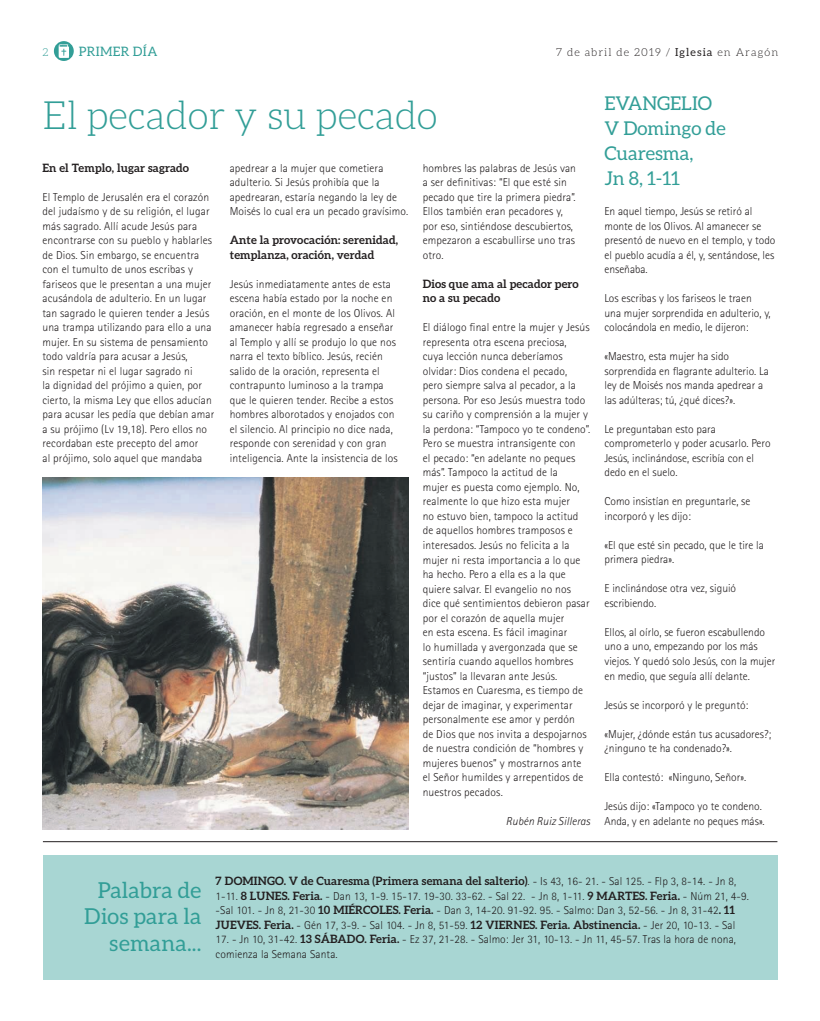
<style>
.page{position:relative;width:820px;height:1021px;background:#fff}
.page>*{position:absolute;margin:0;border:0;box-sizing:border-box;transform-origin:0 0}
.t1{font:300 39px "Aleo";color:#329e97}
.t2{font:22px/26.4px "Aleo";letter-spacing:.01em;color:#329e97;text-align:right}
.t3{font:19px/25px "Aleo";color:#329e97}
.t4{font:13px "Aleo";letter-spacing:.025em;color:#329e97}
.t5{font:300 11.5px/14.5px "Rotis Sans Serif";letter-spacing:.01em;color:#231f20}
.t6{font:700 11.5px/14.5px "Aleo";letter-spacing:.01em;color:#231f20}
.t7{font:italic 300 11.5px "Rotis Sans Serif";letter-spacing:.01em;color:#231f20}
.t8{font:300 11px "Aleo";letter-spacing:.1em;color:#231f20}
.t9{font:300 11px "Aleo";color:#329e97}
.s1{font-weight:400}
.s2{font-family:"Rotis Sans Serif";font-weight:300}
.s3{font-family:"Aleo";font-weight:700}
</style>
<div class="page">
<svg style="left:54px;top:41px;width:20px;height:20px"></svg>
<div style="left:43px;top:855px;width:734px;height:124px;background:#a8d6d3"></div>
<hr style="left:43px;top:841px;width:734px;height:1px;background:#231f20">
<img style="left:43px;top:478px;width:365px;height:351px">
<p class="t9" style="left:43px;top:46px;width:7px">2</p>
<p class="t4" style="left:79px;top:44px;width:80px">PRIMER DÍA</p>
<p class="t8" style="left:556px;top:46px;width:223px">7 de abril de 2019 / <span class="s1">Iglesia</span> en Aragón</p>
<h1 class="t1" style="left:43px;top:94px;width:396px">El pecador y su pecado</h1>
<p class="t6" style="left:42px;top:160px;width:148px">En el Templo, lugar sagrado</p>
<p class="t5" style="left:42px;top:189px;width:173px">El Templo de Jerusalén era el corazón del judaísmo y de su religión, el lugar más sagrado. Allí acude Jesús para encontrarse con su pueblo y hablarles de Dios. Sin embargo, se encuentra con el tumulto de unos escribas y fariseos que le presentan a una mujer acusándola de adulterio. En un lugar tan sagrado le quieren tender a Jesús una trampa utilizando para ello a una mujer. En su sistema de pensamiento todo valdría para acusar a Jesús,<br>sin respetar ni el lugar sagrado ni<br>la dignidad del prójimo a quien, por cierto, la misma Ley que ellos aducían para acusar les pedía que debían amar a su prójimo (Lv 19,18). Pero ellos no recordaban este precepto del amor<br>al prójimo, solo aquel que mandaba</p>
<p class="t5" style="left:230px;top:161px;width:180px">apedrear a la mujer que cometiera adulterio. Si Jesús prohibía que la apedrearan, estaría negando la ley de Moisés lo cual era un pecado gravísimo.</p>
<p class="t6" style="left:230px;top:233px;width:170px">Ante la provocación: serenidad, templanza, oración, verdad</p>
<p class="t5" style="left:230px;top:277px;width:169px">Jesús inmediatamente antes de esta escena había estado por la noche en oración, en el monte de los Olivos. Al amanecer había regresado a enseñar al Templo y allí se produjo lo que nos narra el texto bíblico. Jesús, recién salido de la oración, representa el contrapunto luminoso a la trampa que le quieren tender. Recibe a estos hombres alborotados y enojados con el silencio. Al principio no dice nada, responde con serenidad y con gran inteligencia. Ante la insistencia de los</p>
<p class="t5" style="left:422px;top:161px;width:155px">hombres las palabras de Jesús van a ser definitivas: “El que esté sin pecado que tire la primera piedra”.<br>Ellos también eran pecadores y, por eso, sintiéndose descubiertos, empezaron a escabullirse uno tras otro.</p>
<p class="t6" style="left:422px;top:276px;width:157px">Dios que ama al pecador pero no a su pecado</p>
<p class="t5" style="left:422px;top:320px;width:169px">El diálogo final entre la mujer y Jesús representa otra escena preciosa, cuya lección nunca deberíamos olvidar: Dios condena el pecado,<br>pero siempre salva al pecador, a la persona. Por eso Jesús muestra todo su cariño y comprensión a la mujer y la perdona: “Tampoco yo te condeno”.<br>Pero se muestra intransigente con<br>el pecado: “en adelante no peques más”. Tampoco la actitud de la<br>mujer es puesta como ejemplo. No, realmente lo que hizo esta mujer<br>no estuvo bien, tampoco la actitud de aquellos hombres tramposos e interesados. Jesús no felicita a la mujer ni resta importancia a lo que ha hecho. Pero a ella es a la que quiere salvar. El evangelio no nos dice qué sentimientos debieron pasar por el corazón de aquella mujer<br>en esta escena. Es fácil imaginar<br>lo humillada y avergonzada que se sentiría cuando aquellos hombres “justos” la llevaran ante Jesús.<br>Estamos en Cuaresma, es tiempo de dejar de imaginar, y experimentar personalmente ese amor y perdón<br>de Dios que nos invita a despojarnos de nuestra condición de “hombres y mujeres buenos” y mostrarnos ante el Señor humildes y arrepentidos de nuestros pecados.</p>
<p class="t7" style="left:505px;top:814px;width:86px">Rubén Ruiz Silleras</p>
<h3 class="t3" style="left:604px;top:90px;width:123px">EVANGELIO<br>V Domingo de<br>Cuaresma,<br>Jn 8, 1-11</h3>
<p class="t5" style="left:604px;top:204px;width:172px">En aquel tiempo, Jesús se retiró al monte de los Olivos. Al amanecer se presentó de nuevo en el templo, y todo el pueblo acudía a él, y, sentándose, les enseñaba.</p>
<p class="t5" style="left:604px;top:291px;width:168px">Los escribas y los fariseos le traen una mujer sorprendida en adulterio, y, colocándola en medio, le dijeron:</p>
<p class="t5" style="left:604px;top:349px;width:166px">«Maestro, esta mujer ha sido sorprendida en flagrante adulterio. La ley de Moisés nos manda apedrear a las adúlteras; tú, ¿qué dices?».</p>
<p class="t5" style="left:604px;top:422px;width:168px">Le preguntaban esto para comprometerlo y poder acusarlo. Pero<br>Jesús, inclinándose, escribía con el dedo en el suelo.</p>
<p class="t5" style="left:604px;top:494px;width:147px">Como insistían en preguntarle, se incorporó y les dijo:</p>
<p class="t5" style="left:604px;top:538px;width:161px">«El que esté sin pecado, que le tire la primera piedra».</p>
<p class="t5" style="left:604px;top:581px;width:133px">E inclinándose otra vez, siguió escribiendo.</p>
<p class="t5" style="left:604px;top:625px;width:172px">Ellos, al oírlo, se fueron escabullendo uno a uno, empezando por los más viejos. Y quedó solo Jesús, con la mujer en medio, que seguía allí delante.</p>
<p class="t5" style="left:604px;top:697px;width:145px">Jesús se incorporó y le preguntó:</p>
<p class="t5" style="left:604px;top:726px;width:168px">«Mujer, ¿dónde están tus acusadores?; ¿ninguno te ha condenado?».</p>
<p class="t5" style="left:604px;top:770px;width:143px">Ella contestó: «Ninguno, Señor».</p>
<p class="t5" style="left:604px;top:799px;width:162px">Jesús dijo: «Tampoco yo te condeno.<br>Anda, y en adelante no peques más».</p>
<h2 class="t2" style="left:84px;top:876px;width:119px">Palabra de<br>Dios para la semana...</h2>
<p class="t6" style="left:215px;top:873px;width:522px">7 DOMINGO. V de Cuaresma (Primera semana del salterio)<span class="s2">. - Is 43, 16- 21. - Sal 125. - Flp 3, 8-14. - Jn 8,</span></p>
<p class="t5" style="left:215px;top:888px;width:534px">1-11. <span class="s3">8 LUNES. Feria.</span> - Dan 13, 1-9. 15-17. 19-30. 33-62. - Sal 22. - Jn 8, 1-11. <span class="s3">9 MARTES. Feria.</span> - Núm 21, 4-9. -Sal 101. - Jn 8, 21-30 <span class="s3">10 MIÉRCOLES. Feria.</span> - Dan 3, 14-20. 91-92. 95. - Salmo: Dan 3, 52-56. - Jn 8, 31-42<span class="s3">. 11<br>JUEVES. Feria.</span> - Gén 17, 3-9. - Sal 104. - Jn 8, 51-59. <span class="s3">12 VIERNES. Feria. Abstinencia.</span> - Jer 20, 10-13. - Sal</p>
<p class="t5" style="left:215px;top:932px;width:521px">17. - Jn 10, 31-42. <span class="s3">13 SÁBADO. Feria.</span> - Ez 37, 21-28. - Salmo: Jer 31, 10-13. - Jn 11, 45-57. Tras la hora de nona, comienza la Semana Santa.</p>
</div>
